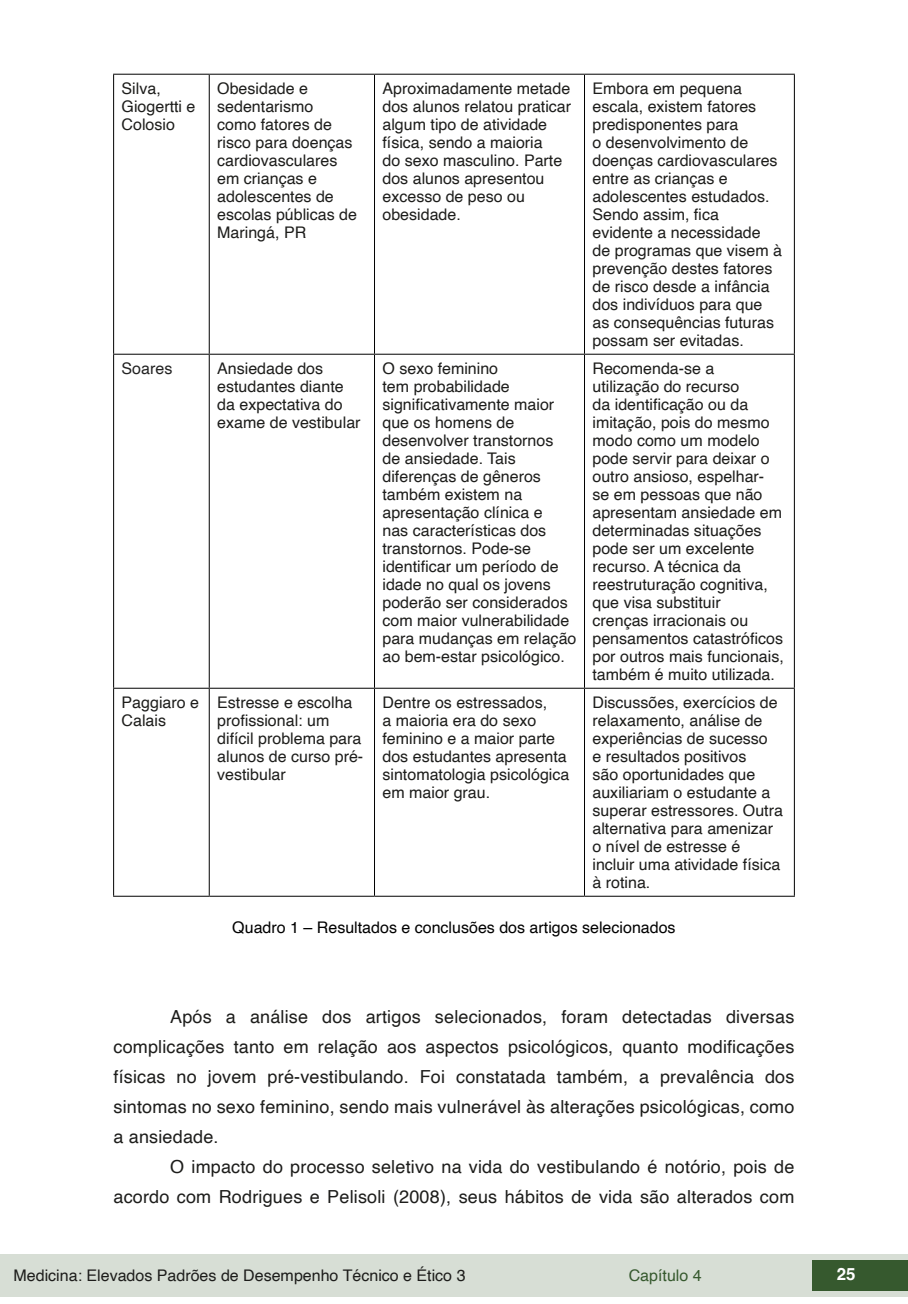
<style>
.page{position:relative;width:908px;height:1304px;background:#fff}
.page>*{position:absolute;margin:0;border:0;box-sizing:border-box;transform-origin:0 0}
.t1{font:18px/30px "Helvetica";letter-spacing:.01em;color:#1d1d1b;text-align:justify}
.t2{font:700 16.8px "Helvetica";color:#fff}
.t3{font:16px/18px "Helvetica";color:#1d1d1b}
.t4{font:16px "Helvetica";color:#000}
.t5{font:16px "Helvetica";color:#36592e}
.t6{font:16px "Helvetica";color:#222}
</style>
<div class="page">
<div style="left:0;top:1254px;width:906px;height:43px;background:#d7ded5"></div>
<div style="left:812px;top:1261px;width:95px;height:30px;background:#36592e"></div>
<hr style="left:113px;top:74px;width:96px;height:1px;background:#000">
<hr style="left:113px;top:75px;width:1px;height:279px;background:#000">
<hr style="left:209px;top:74px;width:165px;height:1px;background:#000">
<hr style="left:209px;top:75px;width:1px;height:279px;background:#000">
<hr style="left:374px;top:74px;width:210px;height:1px;background:#000">
<hr style="left:374px;top:75px;width:1px;height:279px;background:#000">
<hr style="left:584px;top:74px;width:210px;height:1px;background:#000">
<hr style="left:583px;top:75px;width:1px;height:279px;background:#000">
<hr style="left:793px;top:75px;width:1px;height:279px;background:#000">
<hr style="left:113px;top:354px;width:96px;height:1px;background:#000">
<hr style="left:113px;top:355px;width:1px;height:333px;background:#000">
<hr style="left:209px;top:354px;width:165px;height:1px;background:#000">
<hr style="left:209px;top:355px;width:1px;height:333px;background:#000">
<hr style="left:374px;top:354px;width:210px;height:1px;background:#000">
<hr style="left:374px;top:355px;width:1px;height:333px;background:#000">
<hr style="left:584px;top:354px;width:210px;height:1px;background:#000">
<hr style="left:583px;top:355px;width:1px;height:333px;background:#000">
<hr style="left:793px;top:355px;width:1px;height:333px;background:#000">
<hr style="left:113px;top:688px;width:96px;height:1px;background:#000">
<hr style="left:113px;top:689px;width:1px;height:207px;background:#000">
<hr style="left:209px;top:688px;width:165px;height:1px;background:#000">
<hr style="left:209px;top:689px;width:1px;height:207px;background:#000">
<hr style="left:374px;top:688px;width:210px;height:1px;background:#000">
<hr style="left:374px;top:689px;width:1px;height:207px;background:#000">
<hr style="left:584px;top:688px;width:210px;height:1px;background:#000">
<hr style="left:583px;top:689px;width:1px;height:207px;background:#000">
<hr style="left:793px;top:689px;width:1px;height:207px;background:#000">
<hr style="left:113px;top:896px;width:96px;height:1px;background:#000">
<hr style="left:209px;top:896px;width:165px;height:1px;background:#000">
<hr style="left:374px;top:896px;width:210px;height:1px;background:#000">
<hr style="left:584px;top:896px;width:210px;height:1px;background:#000">
<p class="t3" style="left:122px;top:80px;width:75px">Silva,<br>Giogertti e<br>Colosio</p>
<p class="t3" style="left:217px;top:80px;width:141px">Obesidade e sedentarismo<br>como fatores de risco para doenças cardiovasculares em crianças e adolescentes de escolas públicas de<br>Maringá, PR</p>
<p class="t3" style="left:382px;top:80px;width:190px">Aproximadamente metade dos alunos relatou praticar algum tipo de atividade física, sendo a maioria<br>do sexo masculino. Parte dos alunos apresentou excesso de peso ou obesidade.</p>
<p class="t3" style="left:592px;top:80px;width:191px">Embora em pequena escala, existem fatores predisponentes para<br>o desenvolvimento de doenças cardiovasculares entre as crianças e adolescentes estudados.<br>Sendo assim, fica evidente a necessidade de programas que visem à prevenção destes fatores de risco desde a infância dos indivíduos para que as consequências futuras possam ser evitadas.</p>
<p class="t6" style="left:122px;top:356px;width:52px">Soares</p>
<p class="t3" style="left:217px;top:360px;width:145px">Ansiedade dos estudantes diante da expectativa do exame de vestibular</p>
<p class="t3" style="left:382px;top:360px;width:195px">O sexo feminino<br>tem probabilidade significativamente maior que os homens de desenvolver transtornos<br>de ansiedade. Tais diferenças de gêneros também existem na apresentação clínica e<br>nas características dos transtornos. Pode-se identificar um período de idade no qual os jovens poderão ser considerados com maior vulnerabilidade para mudanças em relação ao bem-estar psicológico.</p>
<p class="t3" style="left:592px;top:360px;width:193px">Recomenda-se a utilização do recurso<br>da identificação ou da imitação, pois do mesmo modo como um modelo pode servir para deixar o outro ansioso, espelhar&shy;se em pessoas que não apresentam ansiedade em determinadas situações pode ser um excelente recurso. A técnica da reestruturação cognitiva, que visa substituir<br>crenças irracionais ou pensamentos catastróficos por outros mais funcionais, também é muito utilizada.</p>
<p class="t3" style="left:122px;top:694px;width:79px">Paggiaro e<br>Calais</p>
<p class="t3" style="left:217px;top:694px;width:147px">Estresse e escolha profissional: um difícil problema para alunos de curso pré&shy;vestibular</p>
<p class="t3" style="left:382px;top:694px;width:188px">Dentre os estressados,<br>a maioria era do sexo feminino e a maior parte dos estudantes apresenta sintomatologia psicológica em maior grau.</p>
<p class="t3" style="left:592px;top:694px;width:192px">Discussões, exercícios de relaxamento, análise de experiências de sucesso<br>e resultados positivos<br>são oportunidades que auxiliariam o estudante a superar estressores. Outra alternativa para amenizar o nível de estresse é incluir uma atividade física à rotina.</p>
<p class="t4" style="left:232px;top:915px;width:444px">Quadro 1 – Resultados e conclusões dos artigos selecionados</p>
<p class="t1" style="left:113px;top:1003px;width:682px;text-indent:57px">Após a análise dos artigos selecionados, foram detectadas diversas complicações tanto em relação aos aspectos psicológicos, quanto modificações físicas no jovem pré-vestibulando. Foi constatada também, a prevalência dos sintomas no sexo feminino, sendo mais vulnerável às alterações psicológicas, como a ansiedade.</p>
<p class="t1" style="left:113px;top:1153px;width:682px;text-align:right">O impacto do processo seletivo na vida do vestibulando é notório, pois de acordo com Rodrigues e Pelisoli (2008), seus hábitos de vida são alterados com</p>
<p class="t3" style="left:14px;top:1267px;width:453px">Medicina: Elevados Padrões de Desempenho Técnico e Ético 3</p>
<p class="t5" style="left:628px;top:1263px;width:74px">Capítulo 4</p>
<p class="t2" style="left:836px;top:1264px;width:20px">25</p>
</div>
